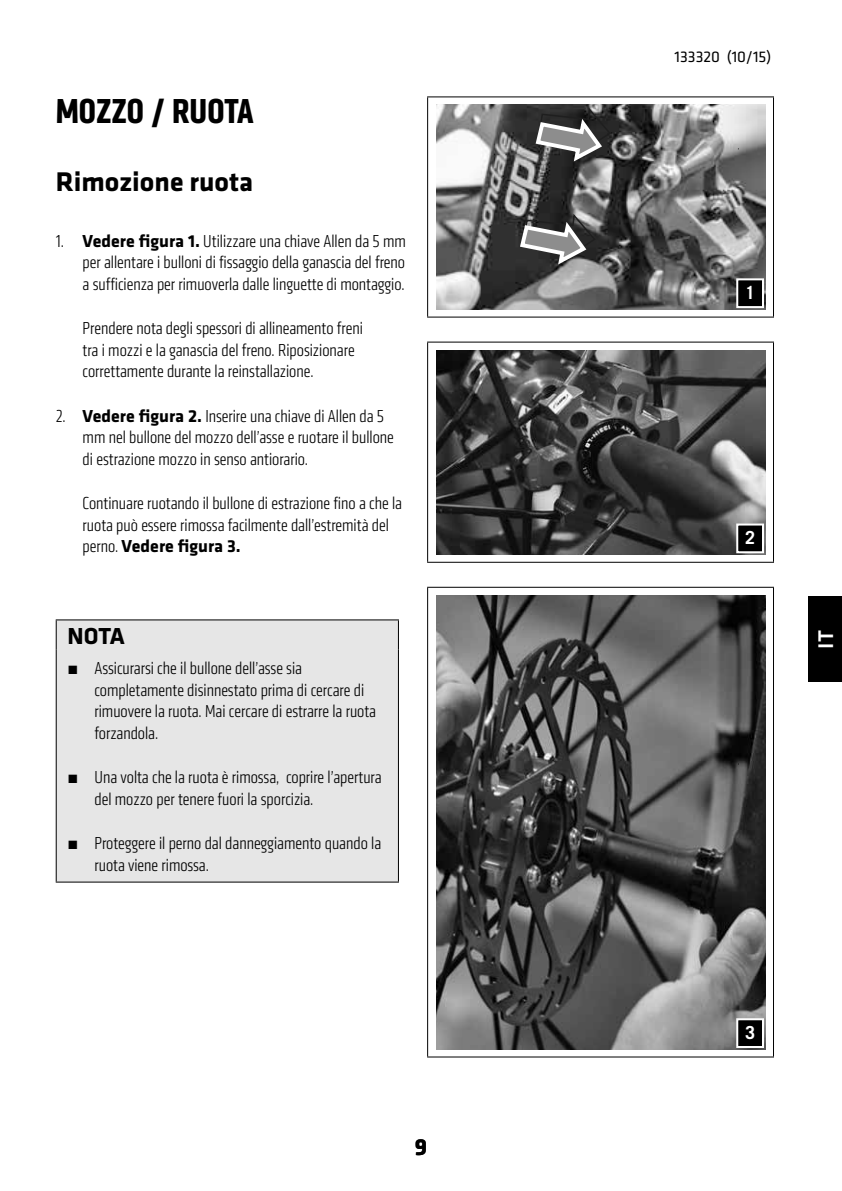
<style>
.page{position:relative;width:842px;height:1191px;background:#fff}
.page>*{position:absolute;margin:0;border:0;box-sizing:border-box;transform-origin:0 0}
.t1{font:700 condensed 36px "Klavika";color:#000}
.t2{font:700 28px "Klavika";color:#000}
.t3{font:700 24px "Klavika";color:#000}
.t4{font:700 24px "Klavika Basic";color:#000}
.t5{font:500 22px "Klavika Basic";color:#fff}
.t6{font:300 condensed 18px/21.6px "Klavika";color:#000}
.t7{font:700 18px "Trade Gothic";color:#fff}
.t8{font:16px "Klavika Basic";color:#000}
.s1{font-weight:700;font-stretch:normal}
.s2{font-family:"Arial";font-weight:700;font-stretch:normal}
</style>
<div class="page">
<hr style="left:427px;top:96px;width:347px;height:1px;background:#000">
<hr style="left:427px;top:97px;width:1px;height:219px;background:#000">
<hr style="left:773px;top:97px;width:1px;height:219px;background:#000">
<hr style="left:427px;top:316px;width:347px;height:1px;background:#000">
<hr style="left:427px;top:341px;width:347px;height:1px;background:#000">
<hr style="left:427px;top:342px;width:1px;height:220px;background:#000">
<hr style="left:773px;top:342px;width:1px;height:220px;background:#000">
<hr style="left:427px;top:562px;width:347px;height:1px;background:#000">
<hr style="left:427px;top:587px;width:347px;height:1px;background:#000">
<hr style="left:427px;top:588px;width:1px;height:468px;background:#000">
<hr style="left:773px;top:588px;width:1px;height:468px;background:#000">
<hr style="left:427px;top:1056px;width:347px;height:1px;background:#000">
<img style="left:436px;top:105px;width:329px;height:204px">
<svg style="left:533px;top:106px;width:79px;height:59px;background:#616161"></svg>
<svg style="left:518px;top:212px;width:79px;height:56px;background:#6c6c6c"></svg>
<div style="left:737px;top:279px;width:26px;height:28px;background:#000"></div>
<div style="left:736px;top:278px;width:28px;height:30px;border:2px solid #fff"></div>
<img style="left:436px;top:350px;width:329px;height:204px">
<div style="left:737px;top:524px;width:26px;height:28px;background:#000"></div>
<div style="left:736px;top:523px;width:28px;height:30px;border:2px solid #fff"></div>
<img style="left:436px;top:595px;width:329px;height:454px">
<div style="left:737px;top:1019px;width:26px;height:28px;background:#000"></div>
<div style="left:736px;top:1018px;width:28px;height:30px;border:2px solid #fff"></div>
<div style="left:808px;top:597px;width:34px;height:85px;background:#000"></div>
<div style="left:57px;top:620px;width:341px;height:261px;background:#e6e6e6"></div>
<hr style="left:56px;top:619px;width:343px;height:1px;background:#000">
<svg style="left:56px;top:620px;width:1px;height:29px"></svg>
<svg style="left:398px;top:620px;width:1px;height:29px"></svg>
<hr style="left:56px;top:649px;width:1px;height:232px;background:#000">
<hr style="left:398px;top:649px;width:1px;height:232px;background:#000">
<hr style="left:56px;top:881px;width:343px;height:1px;background:#000">
<h1 class="t1" style="left:56px;top:88px;width:19px">MOZZO</h1>
<h1 class="t1" style="left:151px;top:88px;width:73px">/ RUOTA</h1>
<h2 class="t2" style="left:56px;top:161px;width:199px">Rimozione ruota</h2>
<p class="t6" style="left:83px;top:230px;width:325px;text-align:justify;text-indent:-27px">1. <span class="s1">Vedere figura 1.</span> Utilizzare una chiave Allen da 5 mm per allentare i bulloni di fissaggio della ganascia del freno a sufficienza per rimuoverla dalle linguette di montaggio.</p>
<p class="t6" style="left:83px;top:318px;width:282px">Prendere nota degli spessori di allineamento freni tra i mozzi e la ganascia del freno. Riposizionare correttamente durante la reinstallazione.</p>
<p class="t6" style="left:83px;top:405px;width:313px;text-indent:-27px">2. <span class="s1">Vedere figura 2.</span> Inserire una chiave di Allen da 5 mm nel bullone del mozzo dell’asse e ruotare il bullone di estrazione mozzo in senso antiorario.</p>
<p class="t6" style="left:83px;top:493px;width:321px">Continuare ruotando il bullone di estrazione fino a che la ruota può essere rimossa facilmente dall’estremità del perno. <span class="s1">Vedere figura 3.</span></p>
<h3 class="t3" style="left:68px;top:618px;width:59px">NOTA</h3>
<p class="t6" style="left:94px;top:657px;width:283px;text-indent:-27px"><span class="s2">■</span> Assicurarsi che il bullone dell’asse sia completamente disinnestato prima di cercare di rimuovere la ruota. Mai cercare di estrarre la ruota forzandola.</p>
<p class="t6" style="left:94px;top:766px;width:289px;text-indent:-27px"><span class="s2">■</span> Una volta che la ruota è rimossa, coprire l’apertura del mozzo per tenere fuori la sporcizia.</p>
<p class="t6" style="left:94px;top:832px;width:288px;text-indent:-27px"><span class="s2">■</span> Proteggere il perno dal danneggiamento quando la ruota viene rimossa.</p>
<h3 class="t4" style="left:415px;top:1129px;width:14px">9</h3>
<p class="t8" style="left:674px;top:46px;width:98px">133320 (10/15)</p>
<p class="t7" style="left:745px;top:281px;width:12px">1</p>
<p class="t7" style="left:745px;top:526px;width:12px">2</p>
<p class="t5" style="left:811px;top:648px;width:20px;rotate:-90deg">IT</p>
<p class="t7" style="left:745px;top:1021px;width:12px">3</p>
</div>
